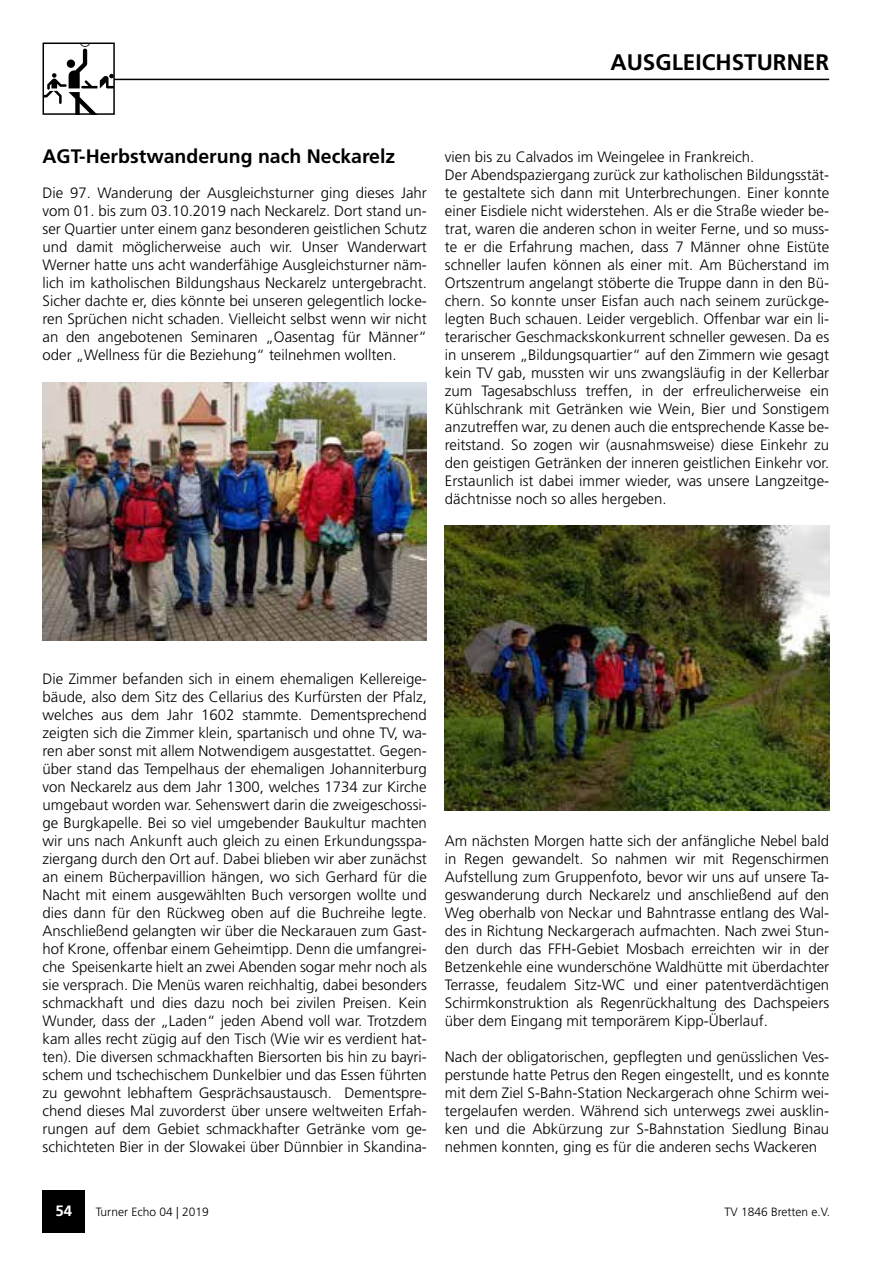
<style>
.page{position:relative;width:893px;height:1263px;background:#fff}
.page>*{position:absolute;margin:0;border:0;box-sizing:border-box;transform-origin:0 0}
.t1{font:700 22.5px "Frutiger LT Std";color:#000}
.t2{font:700 19.5px "Frutiger LT Std";color:#000}
.t3{font:300 15px/18px "Frutiger LT Std";color:#000;text-align:justify}
.t4{font:700 15px "Frutiger LT Std";color:#fff}
.t5{font:300 12px "Frutiger LT Std";color:#000}
</style>
<div class="page">
<div style="left:43px;top:1191px;width:42px;height:42px;background:#000"></div>
<hr style="left:114px;top:79px;width:715px;height:1px;background:#000">
<svg style="left:46px;top:46px;width:66px;height:66px"></svg>
<div style="left:43px;top:43px;width:72px;height:72px;border:2px solid #000"></div>
<img style="left:43px;top:383px;width:384px;height:257px">
<img style="left:445px;top:525px;width:384px;height:285px">
<h1 class="t1" style="left:610px;top:49px;width:220px">AUSGLEICHSTURNER</h1>
<h2 class="t2" style="left:43px;top:145px;width:354px">AGT-Herbstwanderung nach Neckarelz</h2>
<p class="t3" style="left:43px;top:184px;width:386px">Die 97. Wanderung der Ausgleichsturner ging dieses Jahr vom 01. bis zum 03.10.2019 nach Neckarelz. Dort stand un&shy;ser Quartier unter einem ganz besonderen geistlichen Schutz und damit möglicherweise auch wir. Unser Wanderwart Werner hatte uns acht wanderfähige Ausgleichsturner näm&shy;lich im katholischen Bildungshaus Neckarelz untergebracht.<br>Sicher dachte er, dies könnte bei unseren gelegentlich locke&shy;ren Sprüchen nicht schaden. Vielleicht selbst wenn wir nicht an den angebotenen Seminaren „Oasentag für Männer“ oder „Wellness für die Beziehung“ teilnehmen wollten.</p>
<p class="t3" style="left:445px;top:148px;width:386px;text-align:left">vien bis zu Calvados im Weingelee in Frankreich.<br>Der Abendspaziergang zurück zur katholischen Bildungsstät&shy;te gestaltete sich dann mit Unterbrechungen. Einer konnte einer Eisdiele nicht widerstehen. Als er die Straße wieder be&shy;trat, waren die anderen schon in weiter Ferne, und so muss&shy;te er die Erfahrung machen, dass 7 Männer ohne Eistüte schneller laufen können als einer mit. Am Bücherstand im Ortszentrum angelangt stöberte die Truppe dann in den Bü&shy;chern. So konnte unser Eisfan auch nach seinem zurückge&shy;legten Buch schauen. Leider vergeblich. Offenbar war ein li&shy;terarischer Geschmackskonkurrent schneller gewesen. Da es in unserem „Bildungsquartier“ auf den Zimmern wie gesagt kein TV gab, mussten wir uns zwangsläufig in der Kellerbar zum Tagesabschluss treffen, in der erfreulicherweise ein Kühlschrank mit Getränken wie Wein, Bier und Sonstigem anzutreffen war, zu denen auch die entsprechende Kasse be&shy;reitstand. So zogen wir (ausnahmsweise) diese Einkehr zu den geistigen Getränken der inneren geistlichen Einkehr vor.<br>Erstaunlich ist dabei immer wieder, was unsere Langzeitge&shy;dächtnisse noch so alles hergeben.</p>
<p class="t3" style="left:43px;top:670px;width:386px">Die Zimmer befanden sich in einem ehemaligen Kellereige&shy;bäude, also dem Sitz des Cellarius des Kurfürsten der Pfalz, welches aus dem Jahr 1602 stammte. Dementsprechend zeigten sich die Zimmer klein, spartanisch und ohne TV, wa&shy;ren aber sonst mit allem Notwendigem ausgestattet. Gegen&shy;über stand das Tempelhaus der ehemaligen Johanniterburg von Neckarelz aus dem Jahr 1300, welches 1734 zur Kirche umgebaut worden war. Sehenswert darin die zweigeschossi&shy;ge Burgkapelle. Bei so viel umgebender Baukultur machten wir uns nach Ankunft auch gleich zu einen Erkundungsspa&shy;ziergang durch den Ort auf. Dabei blieben wir aber zunächst an einem Bücherpavillion hängen, wo sich Gerhard für die Nacht mit einem ausgewählten Buch versorgen wollte und dies dann für den Rückweg oben auf die Buchreihe legte.<br>Anschließend gelangten wir über die Neckarauen zum Gast&shy;hof Krone, offenbar einem Geheimtipp. Denn die umfangrei&shy;che Speisenkarte hielt an zwei Abenden sogar mehr noch als sie versprach. Die Menüs waren reichhaltig, dabei besonders schmackhaft und dies dazu noch bei zivilen Preisen. Kein Wunder, dass der „Laden“ jeden Abend voll war. Trotzdem kam alles recht zügig auf den Tisch (Wie wir es verdient hat&shy;ten). Die diversen schmackhaften Biersorten bis hin zu bayri&shy;schem und tschechischem Dunkelbier und das Essen führten zu gewohnt lebhaftem Gesprächsaustausch. Dementspre&shy;chend dieses Mal zuvorderst über unsere weltweiten Erfah&shy;rungen auf dem Gebiet schmackhafter Getränke vom ge&shy;schichteten Bier in der Slowakei über Dünnbier in Skandina-</p>
<p class="t3" style="left:445px;top:832px;width:386px">Am nächsten Morgen hatte sich der anfängliche Nebel bald in Regen gewandelt. So nahmen wir mit Regenschirmen Aufstellung zum Gruppenfoto, bevor wir uns auf unsere Ta&shy;geswanderung durch Neckarelz und anschließend auf den Weg oberhalb von Neckar und Bahntrasse entlang des Wal&shy;des in Richtung Neckargerach aufmachten. Nach zwei Stun&shy;den durch das FFH-Gebiet Mosbach erreichten wir in der Betzenkehle eine wunderschöne Waldhütte mit überdachter Terrasse, feudalem Sitz-WC und einer patentverdächtigen Schirmkonstruktion als Regenrückhaltung des Dachspeiers über dem Eingang mit temporärem Kipp-Überlauf.</p>
<p class="t3" style="left:445px;top:1048px;width:386px">Nach der obligatorischen, gepflegten und genüsslichen Ves&shy;perstunde hatte Petrus den Regen eingestellt, und es konnte mit dem Ziel S-Bahn-Station Neckargerach ohne Schirm wei&shy;tergelaufen werden. Während sich unterwegs zwei ausklin&shy;ken und die Abkürzung zur S-Bahnstation Siedlung Binau nehmen konnten, ging es für die anderen sechs Wackeren</p>
<p class="t4" style="left:55px;top:1202px;width:18px">54</p>
<p class="t5" style="left:96px;top:1205px;width:115px">Turner Echo 04 | 2019</p>
<p class="t5" style="left:724px;top:1205px;width:107px">TV 1846 Bretten e.V.</p>
</div>
